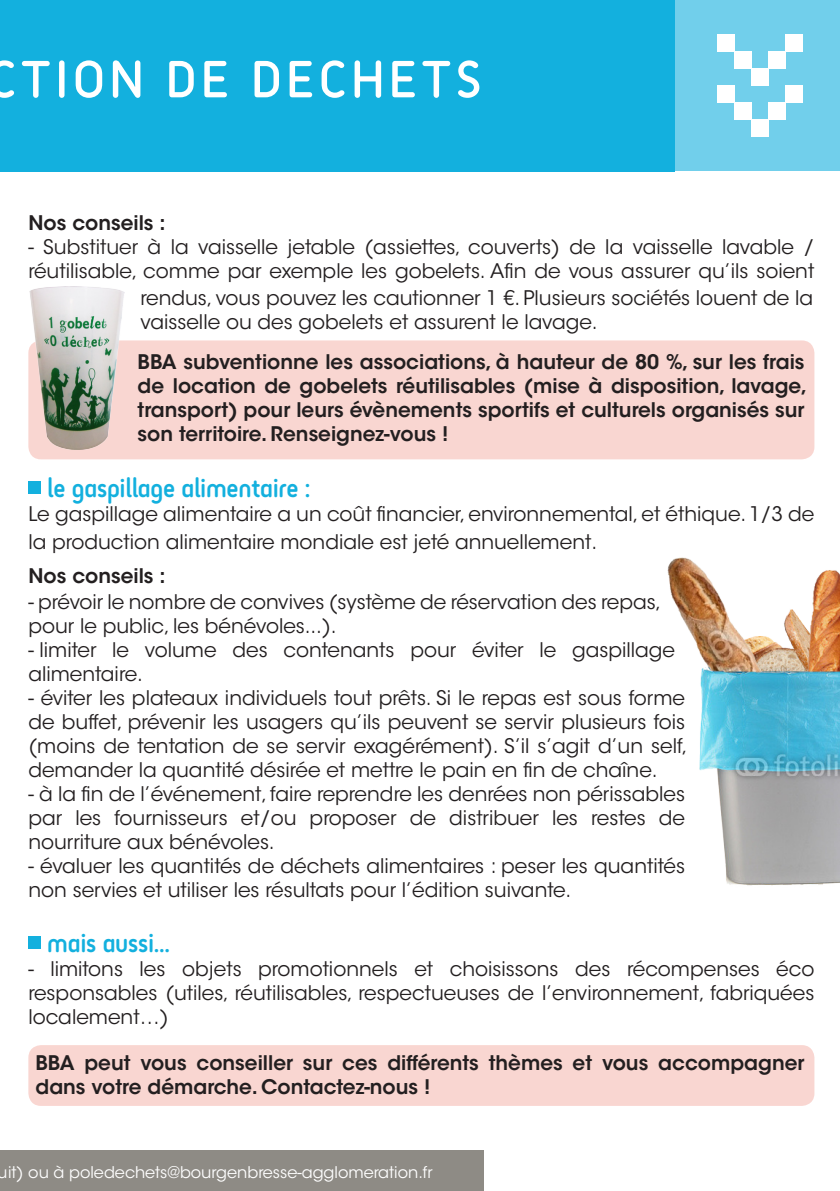
<style>
.page{position:relative;width:840px;height:1191px;background:#fff}
.page>*{position:absolute;margin:0;border:0;box-sizing:border-box;transform-origin:0 0}
.t1{font:52px "Tame";letter-spacing:.115em;color:#fff}
.t2{font:28px "Tame Alternate";letter-spacing:-.01em;color:#13b0de}
.t3{font:20px/24px "ITC Avant Garde Std";color:#231f20}
.t4{font:600 20px/24px "ITC Avant Garde Std";color:#231f20}
.t5{font:16px "ITC Avant Garde Std";color:#fff}
</style>
<div class="page">
<div style="left:0;top:0;width:674px;height:171px;background:#13b0de"></div>
<div style="left:674px;top:0;width:165px;height:171px;background:#71cfeb"></div>
<div style="left:716px;top:34px;width:17px;height:17px;background:#fff"></div>
<div style="left:785px;top:34px;width:17px;height:17px;background:#fff"></div>
<div style="left:733px;top:51px;width:17px;height:18px;background:#fff"></div>
<div style="left:768px;top:51px;width:17px;height:18px;background:#fff"></div>
<div style="left:750px;top:69px;width:18px;height:17px;background:#fff"></div>
<div style="left:716px;top:86px;width:17px;height:17px;background:#fff"></div>
<div style="left:785px;top:86px;width:17px;height:17px;background:#fff"></div>
<div style="left:733px;top:103px;width:17px;height:17px;background:#fff"></div>
<div style="left:768px;top:103px;width:17px;height:17px;background:#fff"></div>
<div style="left:750px;top:120px;width:18px;height:17px;background:#fff"></div>
<div style="left:0;top:1150px;width:483px;height:41px;background:#8e8b85"></div>
<div style="left:28px;top:340px;width:786px;height:119px;background:#f9d6d1;border-radius:13px"></div>
<img style="left:30px;top:287px;width:95px;height:162px">
<div style="left:28px;top:482px;width:13px;height:12px;background:#13b0de"></div>
<img style="left:667px;top:557px;width:172px;height:329px">
<div style="left:28px;top:936px;width:13px;height:12px;background:#13b0de"></div>
<div style="left:28px;top:1045px;width:786px;height:61px;background:#f9d6d1;border-radius:13px"></div>
<h1 class="t1" style="left:-11px;top:49px;width:493px">CTION DE DECHETS</h1>
<p class="t4" style="left:28px;top:211px;width:139px">Nos conseils :</p>
<p class="t3" style="left:28px;top:235px;width:787px">- Substituer à la vaisselle jetable (assiettes, couverts) de la vaisselle lavable / réutilisable, comme par exemple les gobelets. Afin de vous assurer qu’ils soient</p>
<p class="t3" style="left:140px;top:286px;width:673px">rendus, vous pouvez les cautionner 1 €. Plusieurs sociétés louent de la vaisselle ou des gobelets et assurent le lavage.</p>
<p class="t4" style="left:137px;top:350px;width:670px">BBA subventionne les associations, à hauteur de 80 %, sur les frais de location de gobelets réutilisables (mise à disposition, lavage, transport) pour leurs évènements sportifs et culturels organisés sur son territoire. Renseignez-vous !</p>
<p class="t2" style="left:47px;top:471px;width:264px">le gaspillage alimentaire :</p>
<p class="t3" style="left:28px;top:500px;width:787px;line-height:27.8px">Le gaspillage alimentaire a un coût financier, environnemental, et éthique. 1/3 de la production alimentaire mondiale est jeté annuellement.</p>
<p class="t4" style="left:28px;top:564px;width:139px">Nos conseils :</p>
<p class="t3" style="left:28px;top:590px;width:634px">- prévoir le nombre de convives (système de réservation des repas, pour le public, les bénévoles...).</p>
<p class="t3" style="left:28px;top:638px;width:648px">- limiter le volume des contenants pour éviter le gaspillage alimentaire.</p>
<p class="t3" style="left:28px;top:686px;width:660px">- éviter les plateaux individuels tout prêts. Si le repas est sous forme de buffet, prévenir les usagers qu’ils peuvent se servir plusieurs fois (moins de tentation de se servir exagérément). S’il s’agit d’un self, demander la quantité désirée et mettre le pain en fin de chaîne.</p>
<p class="t3" style="left:28px;top:782px;width:658px;text-align:justify">- à la fin de l’événement, faire reprendre les denrées non périssables par les fournisseurs et/ou proposer de distribuer les restes de nourriture aux bénévoles.</p>
<p class="t3" style="left:28px;top:854px;width:657px">- évaluer les quantités de déchets alimentaires : peser les quantités non servies et utiliser les résultats pour l’édition suivante.</p>
<p class="t2" style="left:47px;top:925px;width:124px">mais aussi...</p>
<p class="t3" style="left:28px;top:957px;width:787px;text-align:justify">- limitons les objets promotionnels et choisissons des récompenses éco responsables (utiles, réutilisables, respectueuses de l’environnement, fabriquées localement…)</p>
<p class="t4" style="left:35px;top:1050px;width:770px">BBA peut vous conseiller sur ces différents thèmes et vous accompagner dans votre démarche. Contactez-nous !</p>
<p class="t5" style="left:-2px;top:1162px;width:436px">uit) ou à poledechets@bourgenbresse-agglomeration.fr</p>
</div>
